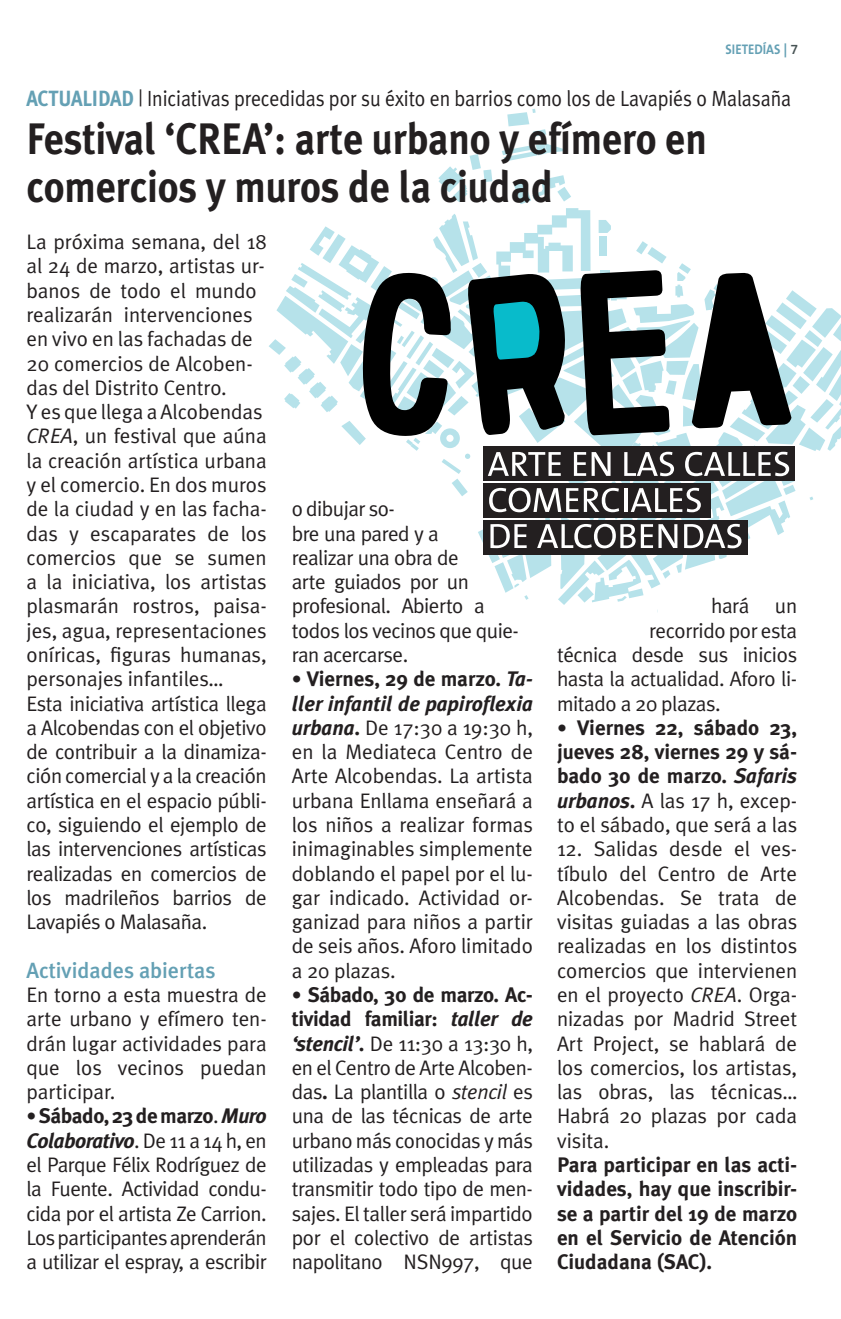
<style>
.page{position:relative;width:841px;height:1319px;background:#fff}
.page>*{position:absolute;margin:0;border:0;box-sizing:border-box;transform-origin:0 0}
.t1{font:700 44px/48px "Meta Plus";letter-spacing:-.005em;color:#231f20;scale:.9 1}
.t2{font:22px "Meta Plus Normal";letter-spacing:-.005em;color:#231f20;scale:.9 1}
.t3{font:500 22px "Meta Plus";letter-spacing:-.005em;color:#64a0b4}
.t4{font:21px/24.2px "Meta Plus Normal";letter-spacing:-.01em;color:#231f20;text-align:justify}
.t5{font:700 21px/24.2px "Meta Plus";letter-spacing:-.005em;color:#231f20;text-align:justify}
.t6{font:italic 700 21px/24.2px "Meta Plus";letter-spacing:-.005em;color:#231f20}
.t7{font:700 21px/24.2px "Meta Plus";letter-spacing:-.025em;color:#231f20}
.t8{font:700 14px "The Sans B7";color:#64a0b4;scale:.9 1}
.s1{font-family:"The Sans B6";font-weight:600;color:#475354}
.s2{font-family:"Meta Plus";font-weight:700;color:#64a0b4}
.s3{font-style:italic}
.s4{font-family:"Meta Plus Normal";font-weight:400;font-size:19.8px}
.s5{font-family:"Meta Plus Normal";font-weight:400}
.s6{font-family:"Meta Plus Normal";font-weight:400;font-style:normal;font-size:19.8px}
.s7{font-style:normal}
.s8{font-family:"Meta Plus";font-weight:700;font-style:italic}
.s9{font-family:"Meta Plus";font-weight:700}
</style>
<div class="page">
<svg style="left:507px;top:109px;width:39px;height:28px"></svg>
<svg style="left:269px;top:143px;width:571px;height:469px"></svg>
<p class="t8" style="left:725px;top:42px;width:82px">SIETEDÍAS | <span class="s1">7</span></p>
<p class="t2" style="left:26px;top:86px;width:850px"><span class="s2">ACTUALIDAD</span> | Iniciativas precedidas por su éxito en barrios como los de Lavapiés o Malasaña</p>
<h1 class="t1" style="left:26px;top:115px;width:757px">Festival ‘CREA’: arte urbano y efímero en comercios y muros de la ciudad</h1>
<p class="t4" style="left:26px;top:229px;width:242px;text-align:left">La próxima semana, del 18 al 24 de marzo, artistas ur&shy;banos de todo el mundo realizarán intervenciones en vivo en las fachadas de<br>20 comercios de Alcoben&shy;das del Distrito Centro.<br>Y es que llega a Alcobendas<br><span class="s3">CREA</span>, un festival que aúna la creación artística urbana y el comercio. En dos muros de la ciudad y en las facha&shy;das y escaparates de los comercios que se sumen a la iniciativa, los artistas plasmarán rostros, paisa&shy;jes, agua, representaciones oníricas, figuras humanas, personajes infantiles…<br>Esta iniciativa artística llega a Alcobendas con el objetivo de contribuir a la dinamiza&shy;ción comercial y a la creación artística en el espacio públi&shy;co, siguiendo el ejemplo de las intervenciones artísticas realizadas en comercios de los madrileños barrios de<br>Lavapiés o Malasaña.</p>
<p class="t3" style="left:26px;top:957px;width:191px">Actividades abiertas</p>
<p class="t4" style="left:26px;top:982px;width:242px">En torno a esta muestra de arte urbano y efímero ten&shy;drán lugar actividades para que los vecinos puedan participar.</p>
<p class="t7" style="left:26px;top:1104px;width:242px"><span class="s4">•</span>Sábado, 23 de marzo<span class="s5">.</span> <span class="s3">Muro<br>Colaborativo</span><span class="s5">. De 11 a 14 h, en</span></p>
<p class="t4" style="left:26px;top:1152px;width:242px">el Parque Félix Rodríguez de la Fuente. Actividad condu&shy;cida por el artista Ze Carrion.<br>Los participantes aprenderán a utilizar el espray, a escribir</p>
<p class="t4" style="left:292px;top:496px;width:228px;text-align:left">o dibujar so-<br>bre una pared y a<br>realizar una obra de<br>arte guiados por un profesional. Abierto a todos los vecinos que quie&shy;ran acercarse.</p>
<p class="t6" style="left:291px;top:667px;width:243px"><span class="s6">•</span> <span class="s7">Viernes, 29 de marzo.</span> Ta&shy;ller infantil de papiroflexia</p>
<p class="t4" style="left:292px;top:715px;width:243px"><span class="s8">urbana</span><span class="s9">.</span> De 17:30 a 19:30 h, en la Mediateca Centro de Arte Alcobendas. La artista urbana Enllama enseñará a los niños a realizar formas inimaginables simplemente doblando el papel por el lu&shy;gar indicado. Actividad or&shy;ganizad para niños a partir de seis años. Aforo limitado a 20 plazas.</p>
<p class="t5" style="left:291px;top:982px;width:243px"><span class="s4">•</span> Sábado, 30 de marzo. Ac&shy;tividad familiar: <span class="s3">taller de</span></p>
<p class="t4" style="left:291px;top:1031px;width:243px"><span class="s8">‘stencil’</span><span class="s9">.</span> De 11:30 a 13:30 h, en el Centro de Arte Alcoben&shy;das<span class="s9">.</span> La plantilla o <span class="s3">stencil</span> es una de las técnicas de arte urbano más conocidas y más utilizadas y empleadas para transmitir todo tipo de men&shy;sajes. El taller será impartido por el colectivo de artistas napolitano NSN997, que</p>
<p class="t4" style="left:710px;top:594px;width:88px">hará un</p>
<p class="t4" style="left:648px;top:618px;width:150px">recorrido por esta</p>
<p class="t4" style="left:557px;top:642px;width:241px">técnica desde sus inicios</p>
<p class="t4" style="left:557px;top:666px;width:241px">hasta la actualidad. Aforo li-</p>
<p class="t4" style="left:557px;top:691px;width:165px">mitado a 20 plazas.</p>
<p class="t5" style="left:556px;top:715px;width:241px"><span class="s4">•</span> Viernes 22, sábado 23, jueves 28, viernes 29 y sá&shy;bado 30 de marzo. <span class="s3">Safaris</span></p>
<p class="t4" style="left:556px;top:788px;width:241px"><span class="s8">urbanos</span><span class="s9">.</span> A las 17 h, excep&shy;to el sábado, que será a las</p>
<p class="t4" style="left:556px;top:836px;width:241px">12. Salidas desde el ves&shy;tíbulo del Centro de Arte Alcobendas. Se trata de visitas guiadas a las obras realizadas en los distintos comercios que intervienen en el proyecto <span class="s3">CREA</span>. Orga&shy;nizadas por Madrid Street Art Project, se hablará de los comercios, los artistas, las obras, las técnicas… Habrá 20 plazas por cada visita.</p>
<p class="t5" style="left:556px;top:1152px;width:241px">Para participar en las acti&shy;vidades, hay que inscribir&shy;se a partir del 19 de marzo en el Servicio de Atención Ciudadana (SAC).</p>
</div>
